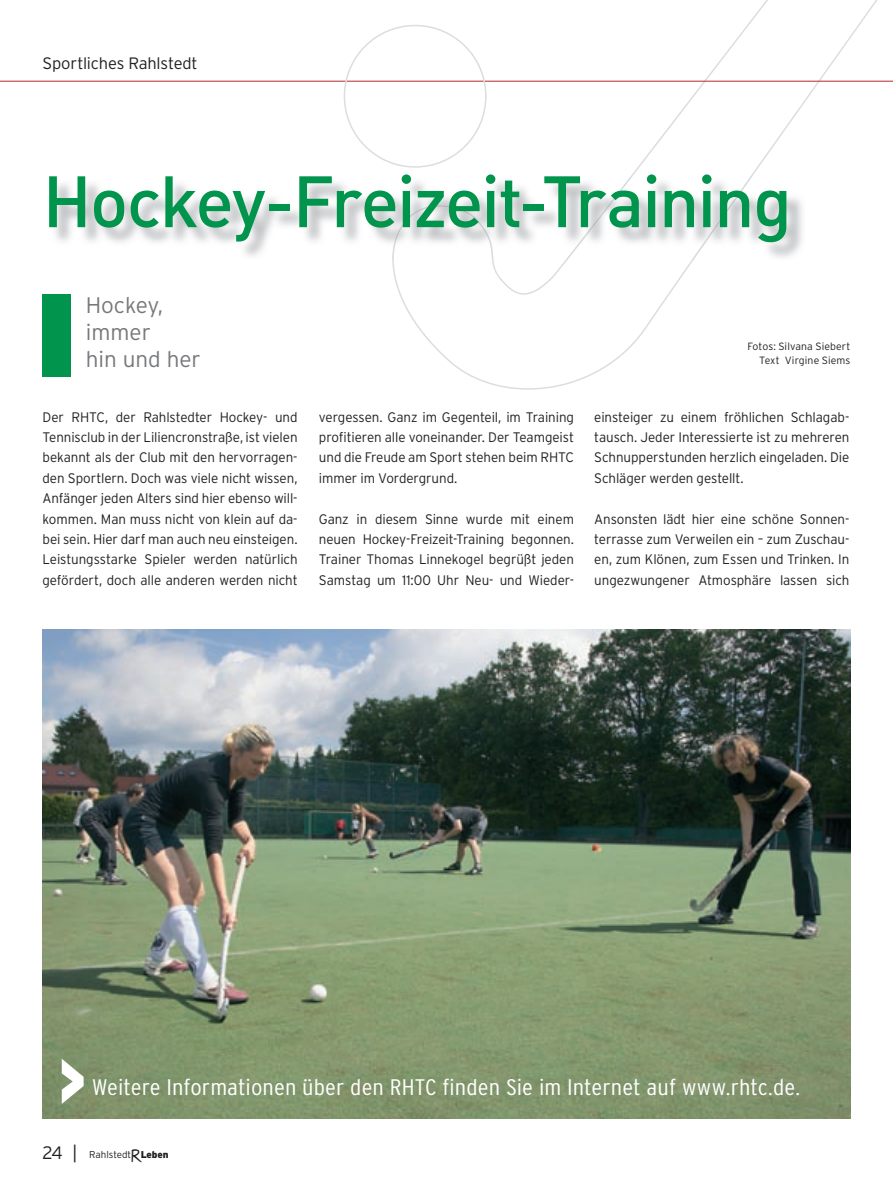
<style>
.page{position:relative;width:893px;height:1191px;background:#fff}
.page>*{position:absolute;margin:0;border:0;box-sizing:border-box;transform-origin:0 0}
.t1{font:71.4px "DIN Medium Alternate";letter-spacing:-.03em;color:#00944d}
.t2{font:900 condensed 71.4px "Interstate";color:#fff}
.t3{font:300 condensed 22.5px "Interstate";color:#fff;scale:1.13 1}
.t4{font:300 22.5px/27px "Interstate";color:#76787b}
.t5{font:300 16.5px "Interstate";letter-spacing:-.01em;color:#231f20}
.t6{font:300 13.8px/20.4px "Interstate";letter-spacing:-.005em;color:#231f20;text-align:justify}
.t7{font:300 10.5px/13.5px "Interstate";letter-spacing:.005em;color:#231f20;text-align:right}
.t8{font:300 9.9px "Interstate";color:#231f20}
.s1{font-size:18px}
.s2{font-family:"Veneto Handwriting";font-weight:400;font-size:19.65px}
.s3{font-weight:900}
</style>
<div class="page">
<svg style="left:392px;top:0;width:501px;height:390px"></svg>
<img style="left:55px;top:176px;width:750px;height:84px">
<img style="left:392px;top:176px;width:361px;height:84px">
<hr style="left:0;top:81px;width:893px;height:1px;background:#b7282e">
<div style="left:43px;top:294px;width:28px;height:83px;background:#00944d"></div>
<img style="left:43px;top:629px;width:807px;height:489px">
<p class="t5" style="left:43px;top:54px;width:157px">Sportliches Rahlstedt</p>
<h1 class="t1" style="left:43px;top:156px;width:751px">Hockey-Freizeit-Training</h1>
<h2 class="t4" style="left:86px;top:292px;width:117px">Hockey, immer<br>hin und her</h2>
<p class="t6" style="left:43px;top:406px;width:257px">Der RHTC, der Rahlstedter Hockey- und Tennisclub in der Liliencronstraße, ist vielen bekannt als der Club mit den hervorragen&shy;den Sportlern. Doch was viele nicht wissen, Anfänger jeden Alters sind hier ebenso will&shy;kommen. Man muss nicht von klein auf da&shy;bei sein. Hier darf man auch neu einsteigen.<br>Leistungsstarke Spieler werden natürlich gefördert, doch alle anderen werden nicht</p>
<p class="t6" style="left:319px;top:406px;width:257px">vergessen. Ganz im Gegenteil, im Training profitieren alle voneinander. Der Teamgeist und die Freude am Sport stehen beim RHTC immer im Vordergrund.</p>
<p class="t6" style="left:319px;top:508px;width:257px">Ganz in diesem Sinne wurde mit einem neuen Hockey-Freizeit-Training begonnen.<br>Trainer Thomas Linnekogel begrüßt jeden Samstag um 11:00 Uhr Neu- und Wieder-</p>
<p class="t7" style="left:747px;top:340px;width:105px">Fotos: Silvana Siebert<br>Text Virgine Siems</p>
<p class="t6" style="left:594px;top:406px;width:257px">einsteiger zu einem fröhlichen Schlagab&shy;tausch. Jeder Interessierte ist zu mehreren Schnupperstunden herzlich eingeladen. Die Schläger werden gestellt.</p>
<p class="t6" style="left:594px;top:508px;width:257px">Ansonsten lädt hier eine schöne Sonnen&shy;terrasse zum Verweilen ein – zum Zuschau&shy;en, zum Klönen, zum Essen und Trinken. In ungezwungener Atmosphäre lassen sich</p>
<h1 class="t2" style="left:58px;top:1041px;width:29px">&gt;</h1>
<h2 class="t3" style="left:92px;top:1074px;width:628px">Weitere Informationen über den RHTC finden Sie im Internet auf www.rhtc.de.</h2>
<p class="t8" style="left:43px;top:1149px;width:128px"><span class="s1">24 |</span> Rahlstedt<span class="s2">R</span><span class="s3">Leben</span></p>
</div>
